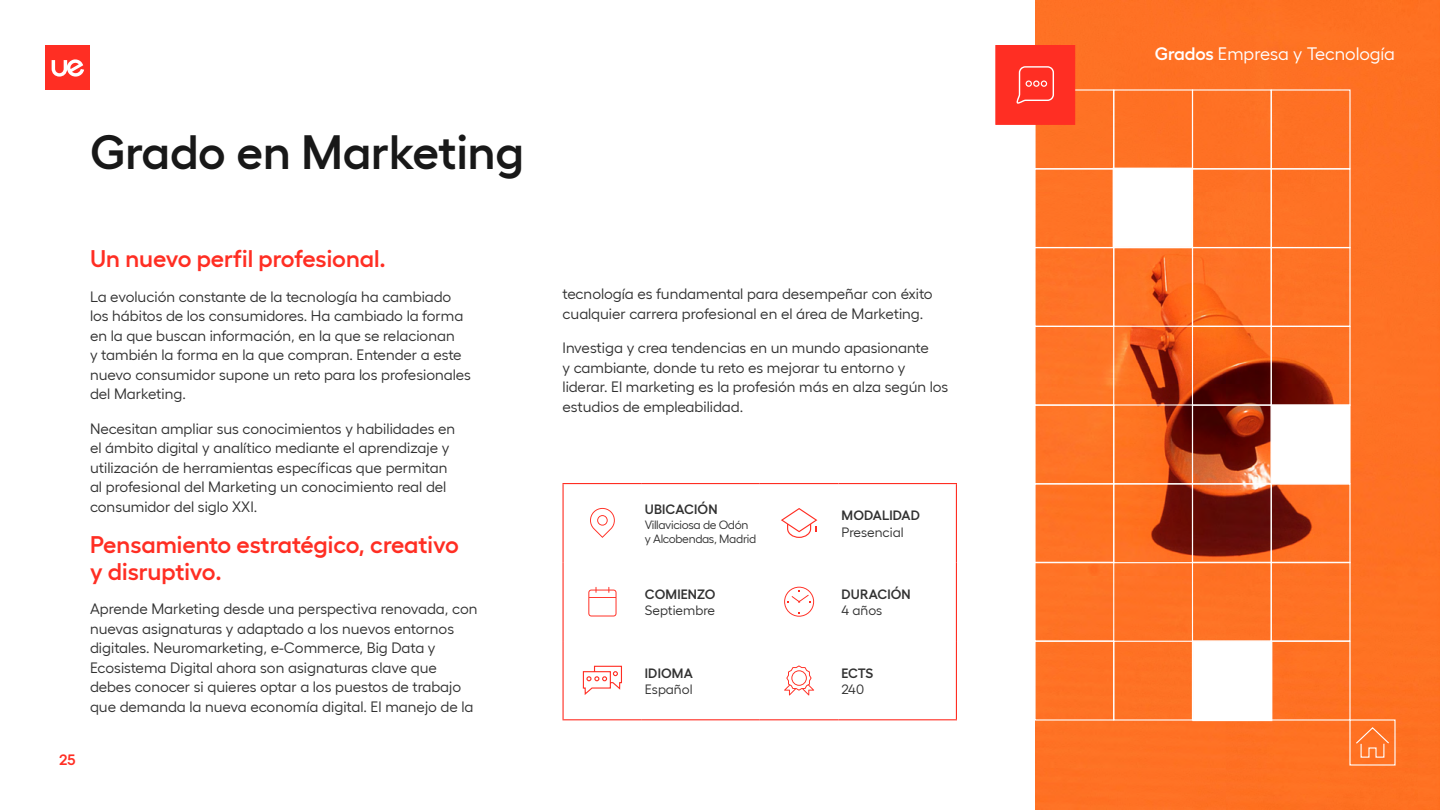
<style>
.page{position:relative;width:1440px;height:810px;background:#fff}
.page>*{position:absolute;margin:0;border:0;box-sizing:border-box;transform-origin:0 0}
.t1{font:600 48px "Hellix";color:#181818}
.t2{font:600 24px/26.4px "Hellix";color:#ff2e23}
.t3{font:18px "Hellix";color:#fff}
.t4{font:15px/19.5px "Hellix";color:#313131}
.t5{font:600 15px "Hellix";color:#ff2e23}
.t6{font:600 13.5px "Hellix";letter-spacing:.01em;color:#313131}
.t7{font:13.5px "Hellix";color:#313131}
.t8{font:12px/14.4px "Hellix";letter-spacing:-.025em;color:#313131}
.s1{font-weight:600}
</style>
<div class="page">
<img style="left:1035px;top:0;width:405px;height:810px">
<div style="left:1271px;top:562px;width:80px;height:80px;border:1px solid #fff"></div>
<div style="left:1271px;top:404px;width:80px;height:80px;background:#fff;border:1px solid #fff"></div>
<div style="left:1271px;top:247px;width:80px;height:80px;border:1px solid #fff"></div>
<div style="left:1113px;top:641px;width:80px;height:80px;border:1px solid #fff"></div>
<div style="left:1113px;top:483px;width:80px;height:80px;border:1px solid #fff"></div>
<div style="left:1192px;top:641px;width:80px;height:80px;background:#fff"></div>
<div style="left:1113px;top:168px;width:79px;height:80px;background:#fff"></div>
<div style="left:1113px;top:404px;width:80px;height:80px;border:1px solid #fff"></div>
<div style="left:1113px;top:247px;width:80px;height:80px;border:1px solid #fff"></div>
<div style="left:1113px;top:89px;width:80px;height:80px;border:1px solid #fff"></div>
<div style="left:1192px;top:483px;width:80px;height:80px;border:1px solid #fff"></div>
<div style="left:1192px;top:326px;width:80px;height:80px;border:1px solid #fff"></div>
<div style="left:1192px;top:168px;width:80px;height:80px;border:1px solid #fff"></div>
<div style="left:1192px;top:562px;width:80px;height:80px;border:1px solid #fff"></div>
<div style="left:1192px;top:404px;width:80px;height:80px;border:1px solid #fff"></div>
<div style="left:1192px;top:247px;width:80px;height:80px;border:1px solid #fff"></div>
<div style="left:1192px;top:89px;width:80px;height:80px;border:1px solid #fff"></div>
<div style="left:1034px;top:641px;width:80px;height:80px;border:1px solid #fff"></div>
<div style="left:1034px;top:483px;width:80px;height:80px;border:1px solid #fff"></div>
<div style="left:1034px;top:326px;width:80px;height:80px;border:1px solid #fff"></div>
<div style="left:1034px;top:168px;width:80px;height:80px;border:1px solid #fff"></div>
<div style="left:1034px;top:562px;width:80px;height:80px;border:1px solid #fff"></div>
<div style="left:1034px;top:404px;width:80px;height:80px;border:1px solid #fff"></div>
<div style="left:1034px;top:247px;width:80px;height:80px;border:1px solid #fff"></div>
<div style="left:1034px;top:89px;width:80px;height:80px;border:1px solid #fff"></div>
<hr style="left:562px;top:483px;width:80px;height:1px;background:#ff2e23">
<hr style="left:562px;top:484px;width:2px;height:78px;background:#ff2e23">
<hr style="left:642px;top:483px;width:118px;height:1px;background:#ff2e23">
<hr style="left:760px;top:483px;width:78px;height:1px;background:#ff2e23">
<hr style="left:838px;top:483px;width:119px;height:1px;background:#ff2e23">
<hr style="left:956px;top:484px;width:1px;height:78px;background:#ff2e23">
<hr style="left:562px;top:562px;width:2px;height:79px;background:#ff2e23">
<hr style="left:956px;top:562px;width:1px;height:79px;background:#ff2e23">
<hr style="left:562px;top:641px;width:2px;height:78px;background:#ff2e23">
<hr style="left:956px;top:641px;width:1px;height:78px;background:#ff2e23">
<hr style="left:562px;top:719px;width:80px;height:1px;background:#ff2e23">
<hr style="left:642px;top:719px;width:118px;height:1px;background:#ff2e23">
<hr style="left:760px;top:719px;width:78px;height:1px;background:#ff2e23">
<hr style="left:838px;top:719px;width:119px;height:1px;background:#ff2e23">
<svg style="left:590px;top:508px;width:25px;height:30px"></svg>
<svg style="left:781px;top:508px;width:36px;height:30px"></svg>
<svg style="left:588px;top:587px;width:29px;height:29px"></svg>
<svg style="left:784px;top:587px;width:30px;height:30px"></svg>
<svg style="left:582px;top:665px;width:40px;height:30px"></svg>
<svg style="left:784px;top:665px;width:30px;height:30px"></svg>
<div style="left:995px;top:45px;width:80px;height:80px;background:#ff2e23;border:1px solid #ff2e23"></div>
<svg style="left:1016px;top:66px;width:38px;height:38px"></svg>
<div style="left:45px;top:45px;width:45px;height:45px;background:#ff2e23"></div>
<svg style="left:52px;top:59px;width:32px;height:18px"></svg>
<svg style="left:1349px;top:719px;width:47px;height:47px"></svg>
<h1 class="t1" style="left:90px;top:114px;width:436px">Grado en Marketing</h1>
<h2 class="t2" style="left:90px;top:243px;width:297px">Un nuevo perfil profesional.</h2>
<p class="t4" style="left:90px;top:285px;width:382px">La evolución constante de la tecnología ha cambiado los hábitos de los consumidores. Ha cambiado la forma en la que buscan información, en la que se relacionan<br>y también la forma en la que compran. Entender a este nuevo consumidor supone un reto para los profesionales del Marketing.</p>
<p class="t4" style="left:90px;top:417px;width:367px">Necesitan ampliar sus conocimientos y habilidades en el ámbito digital y analítico mediante el aprendizaje y utilización de herramientas específicas que permitan al profesional del Marketing un conocimiento real del consumidor del siglo XXI.</p>
<h2 class="t2" style="left:90px;top:529px;width:370px">Pensamiento estratégico, creativo y disruptivo.</h2>
<p class="t4" style="left:90px;top:598px;width:389px">Aprende Marketing desde una perspectiva renovada, con nuevas asignaturas y adaptado a los nuevos entornos digitales. Neuromarketing, e-Commerce, Big Data y Ecosistema Digital ahora son asignaturas clave que debes conocer si quieres optar a los puestos de trabajo que demanda la nueva economía digital. El manejo de la</p>
<p class="t5" style="left:59px;top:748px;width:18px">25</p>
<p class="t4" style="left:563px;top:283px;width:372px">tecnología es fundamental para desempeñar con éxito cualquier carrera profesional en el área de Marketing.</p>
<p class="t4" style="left:563px;top:337px;width:387px">Investiga y crea tendencias en un mundo apasionante<br>y cambiante, donde tu reto es mejorar tu entorno y liderar. El marketing es la profesión más en alza según los estudios de empleabilidad.</p>
<p class="t6" style="left:645px;top:499px;width:74px">UBICACIÓN</p>
<p class="t8" style="left:645px;top:516px;width:113px">Villaviciosa de Odón y Alcobendas, Madrid</p>
<p class="t6" style="left:645px;top:584px;width:72px">COMIENZO</p>
<p class="t7" style="left:645px;top:600px;width:72px">Septiembre</p>
<p class="t6" style="left:645px;top:663px;width:49px">IDIOMA</p>
<p class="t7" style="left:645px;top:679px;width:49px">Español</p>
<p class="t6" style="left:842px;top:505px;width:80px">MODALIDAD</p>
<p class="t7" style="left:841px;top:522px;width:64px">Presencial</p>
<p class="t6" style="left:842px;top:584px;width:71px">DURACIÓN</p>
<p class="t7" style="left:841px;top:600px;width:42px">4 años</p>
<p class="t6" style="left:842px;top:663px;width:33px">ECTS</p>
<p class="t7" style="left:841px;top:679px;width:24px">240</p>
<p class="t3" style="left:1155px;top:40px;width:242px"><span class="s1">Grados</span> Empresa y Tecnología</p>
</div>
